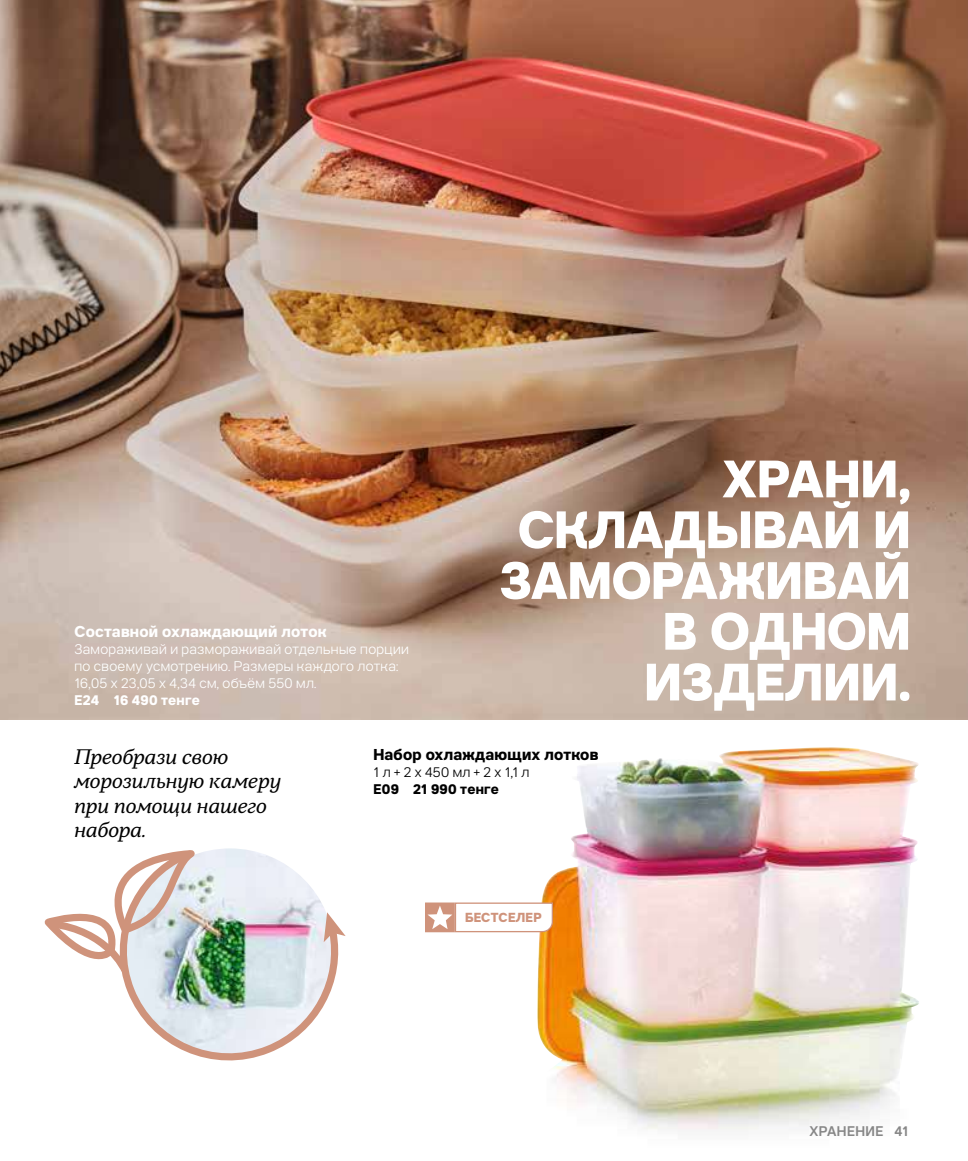
<style>
.page{position:relative;width:968px;height:1161px;background:#fff}
.page>*{position:absolute;margin:0;border:0;box-sizing:border-box;transform-origin:0 0}
.t1{font:800 52.5px/50.8px "Tupper PRO";letter-spacing:-.005em;color:#fff;text-align:right}
.t2{font:italic 21px/24.5px "Tupper Serif";color:#000}
.t3{font:700 15.75px "Tupper PRO";letter-spacing:.015em;color:#fff}
.t4{font:700 15.75px "Tupper PRO";letter-spacing:.015em;color:#000}
.t5{font:300 14px/16.8px "Tupper PRO";letter-spacing:.02em;color:#fff}
.t6{font:300 14px "Tupper PRO";color:#000}
.t7{font:700 14px "Tupper PRO";letter-spacing:.015em;color:#000}
.t8{font:700 14px "Tupper PRO";letter-spacing:.01em;color:#fff}
.t9{font:500 14px "Tupper PRO";letter-spacing:.03em;color:#878787}
.t10{font:800 13.12px "Tupper PRO";letter-spacing:.015em;color:#cf937b}
</style>
<div class="page">
<img style="left:0;top:0;width:967px;height:719px">
<img style="left:537px;top:747px;width:330px;height:384px">
<svg style="left:153px;top:848px;width:186px;height:213px"></svg>
<svg style="left:323px;top:912px;width:22px;height:30px"></svg>
<img style="left:44px;top:848px;width:178px;height:182px">
<svg style="left:427px;top:902px;width:126px;height:31px"></svg>
<div style="left:425px;top:902px;width:30px;height:30px;border:1px solid #cf937b"></div>
<p class="t3" style="left:74px;top:619px;width:253px">Составной охлаждающий лоток</p>
<p class="t5" style="left:74px;top:639px;width:336px">Замораживай и размораживай отдельные порции по своему усмотрению. Размеры каждого лотка:<br>16,05 х 23,05 х 4,34 см, объём 550 мл.</p>
<p class="t8" style="left:74px;top:688px;width:127px">Е24 16 490 тенге</p>
<h1 class="t1" style="left:499px;top:454px;width:413px">ХРАНИ,<br>СКЛАДЫВАЙ И<br>ЗАМОРАЖИВАЙ<br>В ОДНОМ<br>ИЗДЕЛИИ.</h1>
<h2 class="t2" style="left:74px;top:744px;width:208px">Преобрази свою морозильную камеру при помощи нашего набора.</h2>
<p class="t4" style="left:373px;top:742px;width:226px">Набор охлаждающих лотков</p>
<p class="t6" style="left:373px;top:761px;width:157px">1 л + 2 x 450 мл + 2 x 1,1 л</p>
<p class="t7" style="left:373px;top:778px;width:127px">Е09 21 990 тенге</p>
<p class="t10" style="left:465px;top:909px;width:78px">БЕСТСЕЛЕР</p>
<p class="t9" style="left:809px;top:1120px;width:100px">ХРАНЕНИЕ 41</p>
</div>
